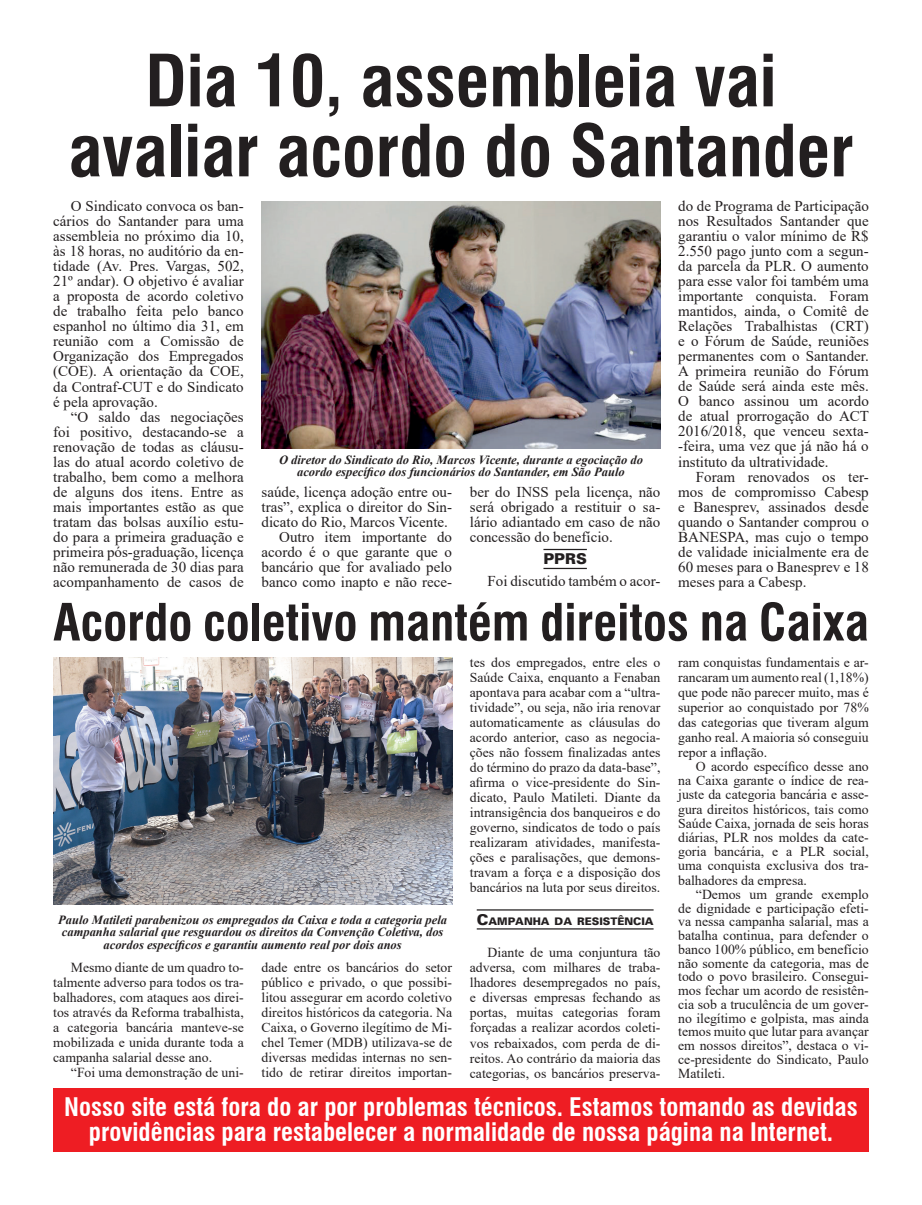
<style>
.page{position:relative;width:922px;height:1205px;background:#fff}
.page>*{position:absolute;margin:0;border:0;box-sizing:border-box;transform-origin:0 0}
.t1{font:700 condensed 70px/70px "Swiss 721 BT";color:#231f20;text-align:center}
.t2{font:700 condensed 50px "Swiss 721 BT";color:#231f20}
.t3{font:700 condensed 25px/25px "Swiss 721 BT";color:#fff;text-align:center}
.t4{font:15px/15px "Times New Roman";color:#231f20;text-align:justify}
.t5{font:15px "USA Black Plain";color:#231f20}
.t6{font:13.75px/15px "Times New Roman";color:#231f20;text-align:justify}
.t7{font:italic 700 12.5px/12.5px "Times New Roman";color:#231f20;text-align:center}
.t8{font:10.5px "USA Black Plain";color:#231f20}
.s1{font-size:15px}
</style>
<div class="page">
<div style="left:53px;top:1088px;width:815px;height:64px;background:#ee1d23"></div>
<img style="left:261px;top:201px;width:399px;height:247px">
<hr style="left:543px;top:549px;width:43px;height:1px;background:#231f20">
<hr style="left:543px;top:568px;width:43px;height:1px;background:#231f20">
<img style="left:53px;top:657px;width:399px;height:247px">
<hr style="left:476px;top:909px;width:177px;height:1px;background:#231f20">
<hr style="left:476px;top:928px;width:177px;height:1px;background:#231f20">
<h1 class="t1" style="left:68px;top:46px;width:786px">Dia 10, assembleia vai avaliar acordo do Santander</h1>
<p class="t4" style="left:678px;top:198px;width:192px">do de Programa de Participação nos Resultados Santander que garantiu o valor mínimo de R$ 2.550 pago junto com a segun&shy;da parcela da PLR. O aumento para esse valor foi também uma importante conquista. Foram mantidos, ainda, o Comitê de Relações Trabalhistas (CRT) e o Fórum de Saúde, reuniões permanentes com o Santander.<br>A primeira reunião do Fórum de Saúde será ainda este mês.<br>O banco assinou um acordo de atual prorrogação do ACT 2016/2018, que venceu sexta--feira, uma vez que já não há o instituto da ultratividade.</p>
<p class="t4" style="left:678px;top:468px;width:192px;text-indent:18px">Foram renovados os ter&shy;mos de compromisso Cabesp e Banesprev, assinados desde quando o Santander comprou o BANESPA, mas cujo o tempo de validade inicialmente era de 60 meses para o Banesprev e 18 meses para a Cabesp.</p>
<h2 class="t2" style="left:53px;top:592px;width:817px">Acordo coletivo mantém direitos na Caixa</h2>
<p class="t4" style="left:53px;top:198px;width:192px;text-indent:18px">O Sindicato convoca os ban&shy;cários do Santander para uma assembleia no próximo dia 10, às 18 horas, no auditório da en&shy;tidade (Av. Pres. Vargas, 502, 21º andar). O objetivo é avaliar a proposta de acordo coletivo de trabalho feita pelo banco espanhol no último dia 31, em reunião com a Comissão de Organização dos Empregados (COE). A orientação da COE, da Contraf-CUT e do Sindicato é pela aprovação.</p>
<p class="t4" style="left:53px;top:408px;width:192px;text-indent:18px">“O saldo das negociações foi positivo, destacando-se a renovação de todas as cláusu&shy;las do atual acordo coletivo de trabalho, bem como a melhora de alguns dos itens. Entre as mais importantes estão as que tratam das bolsas auxílio estu&shy;do para a primeira graduação e primeira pós-graduação, licença não remunerada de 30 dias para acompanhamento de casos de</p>
<p class="t7" style="left:279px;top:453px;width:365px">O diretor do Sindicato do Rio, Marcos Vicente, durante a egociação do acordo específico dos funcionários do Santander, em São Paulo</p>
<p class="t4" style="left:261px;top:484px;width:192px;text-align:right">saúde, licença adoção entre ou&shy;tras”, explica o direitor do Sin&shy;dicato do Rio, Marcos Vicente.<br>Outro item importante do acordo é o que garante que o bancário que for avaliado pelo banco como inapto e não rece-</p>
<p class="t4" style="left:470px;top:484px;width:192px">ber do INSS pela licença, não será obrigado a restituir o sa&shy;lário adiantado em caso de não concessão do benefício.</p>
<p class="t5" style="left:543px;top:550px;width:44px">PPRS</p>
<p class="t4" style="left:487px;top:573px;width:174px">Foi discutido também o acor-</p>
<p class="t7" style="left:58px;top:913px;width:390px">Paulo Matileti parabenizou os empregados da Caixa e toda a categoria pela campanha salarial que resguardou os direitos da Convenção Coletiva, dos acordos específicos e garantiu aumento real por dois anos</p>
<p class="t6" style="left:53px;top:959px;width:192px;text-indent:18px">Mesmo diante de um quadro to&shy;talmente adverso para todos os tra&shy;balhadores, com ataques aos direi&shy;tos através da Reforma trabalhista, a categoria bancária manteve-se mobilizada e unida durante toda a campanha salarial desse ano.</p>
<p class="t6" style="left:71px;top:1064px;width:174px">“Foi uma demonstração de uni-</p>
<p class="t6" style="left:261px;top:959px;width:192px">dade entre os bancários do setor público e privado, o que possibi&shy;litou assegurar em acordo coletivo direitos históricos da categoria. Na Caixa, o Governo ilegítimo de Mi&shy;chel Temer (MDB) utilizava-se de diversas medidas internas no sen&shy;tido de retirar direitos importan-</p>
<p class="t6" style="left:470px;top:654px;width:192px">tes dos empregados, entre eles o Saúde Caixa, enquanto a Fenaban apontava para acabar com a “ultra&shy;tividade”, ou seja, não iria renovar automaticamente as cláusulas do acordo anterior, caso as negocia&shy;ções não fossem finalizadas antes do término do prazo da data-base”, afirma o vice-presidente do Sin&shy;dicato, Paulo Matileti. Diante da intransigência dos banqueiros e do governo, sindicatos de todo o país realizaram atividades, manifesta&shy;ções e paralisações, que demons&shy;travam a força e a disposição dos bancários na luta por seus direitos.</p>
<p class="t8" style="left:476px;top:914px;width:178px"><span class="s1">C</span>AMPANHA DA RESISTÊNCIA</p>
<p class="t6" style="left:470px;top:945px;width:192px;text-indent:18px">Diante de uma conjuntura tão adversa, com milhares de traba&shy;lhadores desempregados no país, e diversas empresas fechando as portas, muitas categorias foram forçadas a realizar acordos coleti&shy;vos rebaixados, com perda de di&shy;reitos. Ao contrário da maioria das categorias, os bancários preserva-</p>
<p class="t6" style="left:678px;top:654px;width:192px">ram conquistas fundamentais e ar&shy;rancaram um aumento real (1,18%) que pode não parecer muito, mas é superior ao conquistado por 78% das categorias que tiveram algum ganho real. A maioria só conseguiu repor a inflação.</p>
<p class="t6" style="left:678px;top:759px;width:192px;line-height:14.2px;text-indent:18px">O acordo específico desse ano na Caixa garante o índice de rea&shy;juste da categoria bancária e asse&shy;gura direitos históricos, tais como Saúde Caixa, jornada de seis horas diárias, PLR nos moldes da cate&shy;goria bancária, e a PLR social, uma conquista exclusiva dos tra&shy;balhadores da empresa.</p>
<p class="t6" style="left:678px;top:887px;width:192px;line-height:13.8px;text-indent:18px">“Demos um grande exemplo de dignidade e participação efeti&shy;va nessa campanha salarial, mas a batalha continua, para defender o banco 100% público, em benefício não somente da categoria, mas de todo o povo brasileiro. Consegui&shy;mos fechar um acordo de resistên&shy;cia sob a truculência de um gover&shy;no ilegítimo e golpista, mas ainda temos muito que lutar para avançar em nossos direitos”, destaca o vi&shy;ce-presidente do Sindicato, Paulo Matileti.</p>
<h3 class="t3" style="left:64px;top:1094px;width:794px">Nosso site está fora do ar por problemas técnicos. Estamos tomando as devidas providências para restabelecer a normalidade de nossa página na Internet.</h3>
</div>
